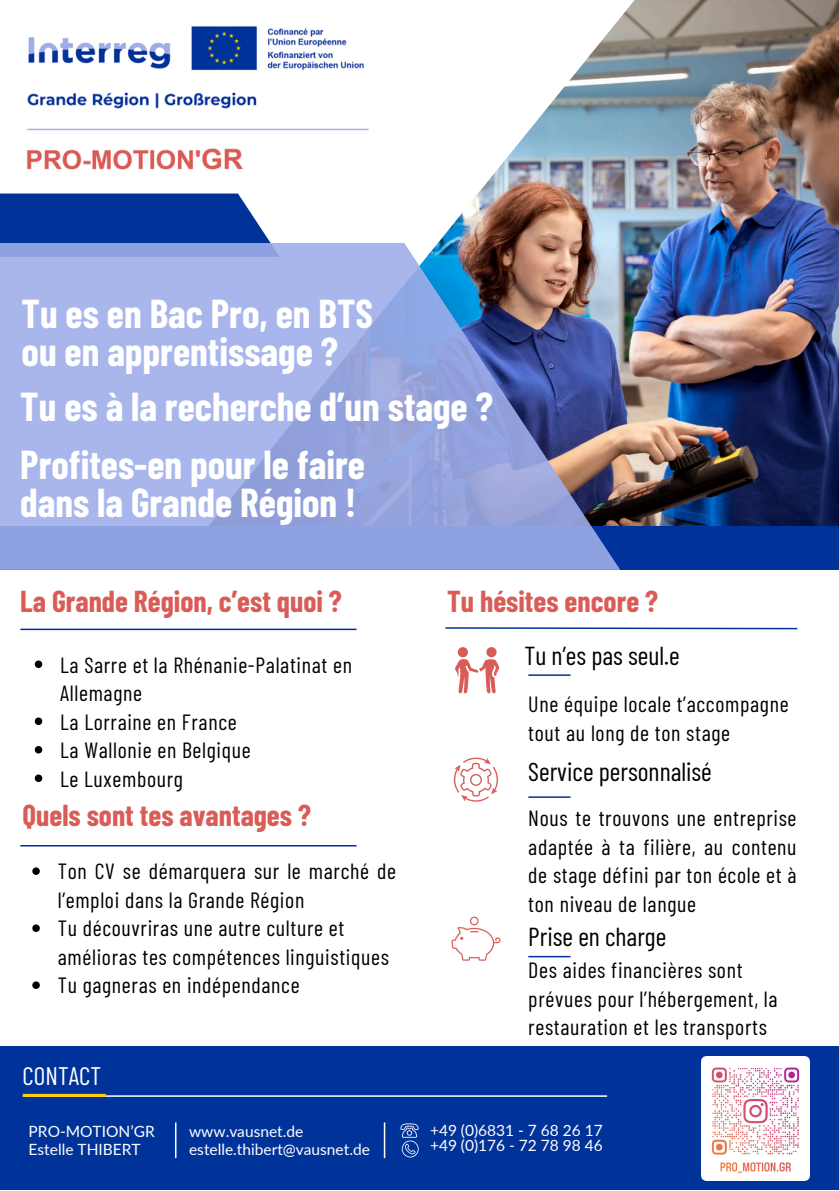
<style>
.page{position:relative;width:839px;height:1191px;background:#fff}
.page>*{position:absolute;margin:0;border:0;box-sizing:border-box;transform-origin:0 0}
.t1{font:700 39.4px/38px "Barlow Condensed";color:#fff}
.t2{font:700 29.6px "Barlow Condensed";color:#da5c57}
.t3{font:26px "Barlow Condensed";color:#000}
.t4{font:25.4px "Barlow Condensed";color:#fff}
.t5{font:22px/28.4px "Barlow Condensed";letter-spacing:.03em;color:#000}
.t6{font:15.4px "Lato";color:#fff}
</style>
<div class="page">
<img style="left:26px;top:26px;width:177px;height:144px">
<div style="left:0;top:1046px;width:838px;height:144px;background:#039"></div>
<hr style="left:20px;top:629px;width:336px;height:1px;background:#039">
<hr style="left:528px;top:674px;width:42px;height:2px;background:#039">
<hr style="left:528px;top:796px;width:42px;height:2px;background:#039">
<hr style="left:528px;top:956px;width:42px;height:1px;background:#039">
<hr style="left:23px;top:1095px;width:584px;height:2px;background:#fff">
<hr style="left:23px;top:1094px;width:83px;height:3px;background:#fc0">
<hr style="left:175px;top:1122px;width:1px;height:36px;background:#fff">
<hr style="left:384px;top:1122px;width:1px;height:36px;background:#fff">
<svg style="left:455px;top:647px;width:44px;height:46px"></svg>
<svg style="left:453px;top:757px;width:45px;height:44px"></svg>
<svg style="left:451px;top:917px;width:49px;height:43px"></svg>
<svg style="left:445px;top:627px;width:353px;height:3px"></svg>
<svg style="left:400px;top:1123px;width:18px;height:34px"></svg>
<img style="left:203px;top:0;width:635px;height:527px">
<svg style="left:0;top:194px;width:280px;height:49px;background:#1745a2"></svg>
<div style="left:0;top:527px;width:838px;height:43px;background:#039"></div>
<svg style="left:0;top:243px;width:619px;height:327px;background:#92a0d5"></svg>
<hr style="left:20px;top:845px;width:336px;height:2px;background:#039">
<img style="left:701px;top:1056px;width:108px;height:125px">
<svg style="left:35px;top:661px;width:7px;height:7px"></svg>
<svg style="left:35px;top:718px;width:7px;height:7px"></svg>
<svg style="left:35px;top:746px;width:7px;height:8px"></svg>
<svg style="left:35px;top:775px;width:7px;height:7px"></svg>
<svg style="left:32px;top:867px;width:8px;height:8px"></svg>
<svg style="left:32px;top:924px;width:8px;height:8px"></svg>
<svg style="left:32px;top:981px;width:8px;height:8px"></svg>
<h1 class="t1" style="left:22px;top:293px;width:353px">Tu es en Bac Pro, en BTS ou en apprentissage ?</h1>
<p class="t1" style="left:20px;top:387px;width:474px">Tu es à la recherche d’un stage ?</p>
<p class="t1" style="left:20px;top:444px;width:346px">Profites-en pour le faire dans la Grande Région !</p>
<p class="t2" style="left:20px;top:583px;width:323px">La Grande Région, c’est quoi ?</p>
<h2 class="t5" style="left:60px;top:650px;width:293px">La Sarre et la Rhénanie-Palatinat en<br>Allemagne</h2>
<p class="t5" style="left:60px;top:707px;width:178px">La Lorraine en France</p>
<p class="t5" style="left:60px;top:735px;width:192px">La Wallonie en Belgique</p>
<p class="t5" style="left:60px;top:764px;width:124px">Le Luxembourg</p>
<p class="t2" style="left:23px;top:796px;width:290px">Quels sont tes avantages ?</p>
<p class="t5" style="left:58px;top:856px;width:340px">Ton CV se démarquera sur le marché de l’emploi dans la Grande Région</p>
<h4 class="t5" style="left:58px;top:913px;width:333px">Tu découvriras une autre culture et amélioras tes compétences linguistiques</h4>
<p class="t5" style="left:58px;top:970px;width:243px">Tu gagneras en indépendance</p>
<h3 class="t4" style="left:23px;top:1059px;width:80px">CONTACT</h3>
<p class="t6" style="left:29px;top:1122px;width:128px">PRO-MOTION’GR</p>
<p class="t6" style="left:29px;top:1140px;width:113px">Estelle THIBERT</p>
<p class="t6" style="left:189px;top:1122px;width:116px">www.vausnet.de</p>
<p class="t6" style="left:189px;top:1139px;width:182px">estelle.thibert@vausnet.de</p>
<p class="t2" style="left:447px;top:582px;width:212px">Tu hésites encore ?</p>
<p class="t3" style="left:524px;top:639px;width:157px">Tu n’es pas seul.e</p>
<p class="t5" style="left:528px;top:689px;width:262px">Une équipe locale t’accompagne tout au long de ton stage</p>
<p class="t3" style="left:528px;top:755px;width:185px">Service personnalisé</p>
<h4 class="t5" style="left:528px;top:803px;width:270px;text-align:justify">Nous te trouvons une entreprise adaptée à ta filière, au contenu de stage défini par ton école et à ton niveau de langue</h4>
<p class="t3" style="left:528px;top:920px;width:139px">Prise en charge</p>
<h4 class="t5" style="left:528px;top:955px;width:251px">Des aides financières sont prévues pour l’hébergement, la restauration et les transports</h4>
<h2 class="t6" style="left:430px;top:1121px;width:174px">+49 (0)6831 - 7 68 26 17</h2>
<h2 class="t6" style="left:430px;top:1136px;width:174px">+49 (0)176 - 72 78 98 46</h2>
</div>
